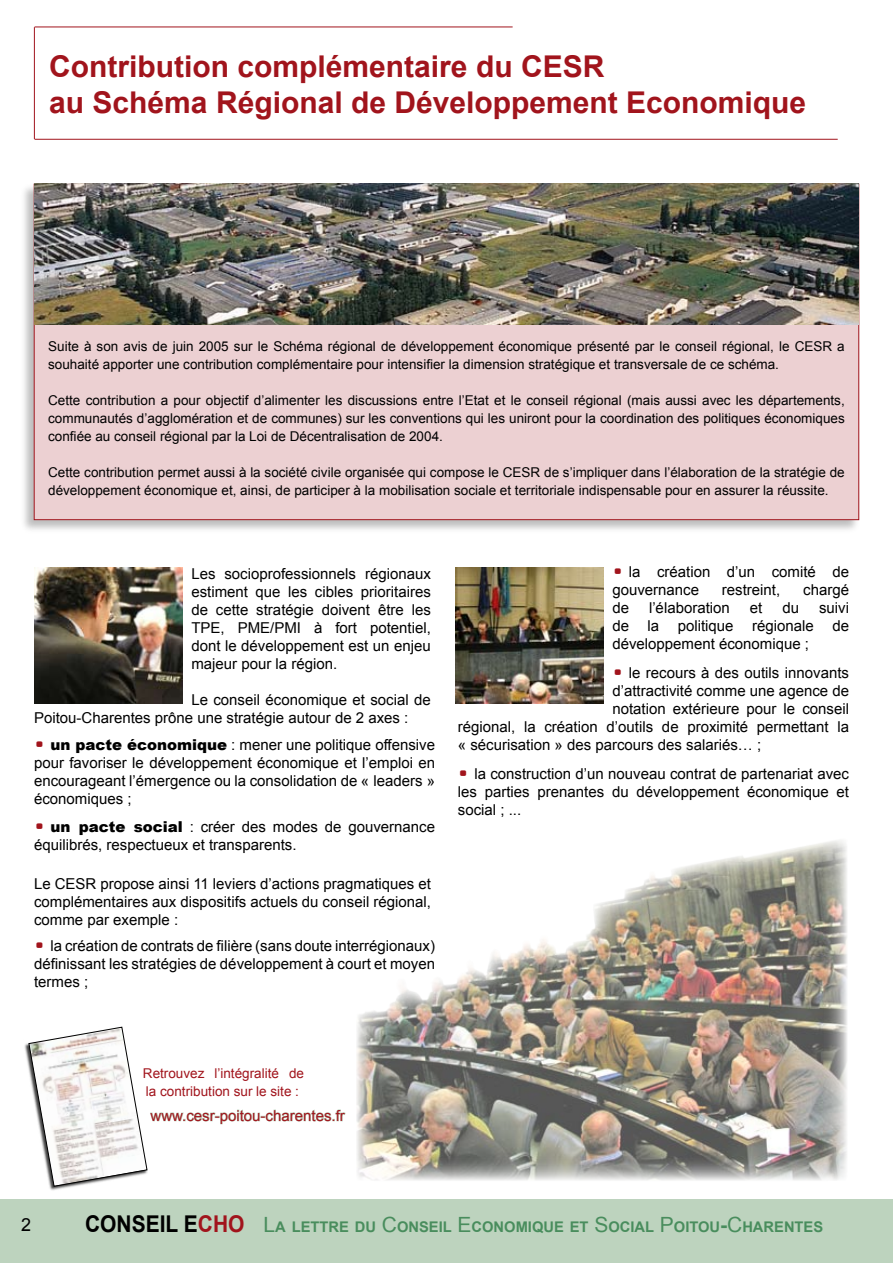
<style>
.page{position:relative;width:893px;height:1263px;background:#fff}
.page>*{position:absolute;margin:0;border:0;box-sizing:border-box;transform-origin:0 0}
.t1{font:700 30px/36px "Arial";color:#a1141c}
.t2{font:15px/18px "Arial";color:#000;text-align:justify}
.t3{font:15px "Arial";color:#a1141c}
.t4{font:700 14.7px "Arial";color:#498d5d}
.t5{font:13.5px/18px "Arial";color:#000}
.t6{font:13.5px/18px "Arial";color:#a1141c}
.s1{font-family:"OCRA Std";color:#a1141c}
.s2{font-weight:900}
.s3{font-size:23.1px;color:#000}
.s4{font-size:23.1px;color:#a1141c}
.s5{font-weight:400;font-size:21px}
.s6{font-size:21px}
</style>
<div class="page">
<div style="left:0;top:1199px;width:893px;height:64px;background:#bdd3be"></div>
<div style="left:20px;top:182px;width:840px;height:352px;background:#000;opacity:.26"></div>
<div style="left:34px;top:320px;width:825px;height:200px;background:#ecd0d2"></div>
<hr style="left:35px;top:27px;width:478px;height:1px;background:#a1141c">
<hr style="left:34px;top:27px;width:1px;height:112px;background:#a1141c">
<hr style="left:35px;top:139px;width:803px;height:1px;background:#a1141c">
<img style="left:357px;top:840px;width:490px;height:340px">
<img style="left:34px;top:184px;width:825px;height:140px">
<img style="left:34px;top:568px;width:149px;height:136px">
<img style="left:455px;top:568px;width:149px;height:136px">
<div style="left:24px;top:1026px;width:124px;height:165px;background:#000;opacity:.75"></div>
<svg style="left:28px;top:1027px;width:318px;height:160px"></svg>
<h1 class="t1" style="left:49px;top:48px;width:758px">Contribution complémentaire du CESR<br>au Schéma Régional de Développement Economique</h1>
<p class="t5" style="left:48px;top:338px;width:798px">Suite à son avis de juin 2005 sur le Schéma régional de développement économique présenté par le conseil régional, le CESR a souhaité apporter une contribution complémentaire pour intensifier la dimension stratégique et transversale de ce schéma.</p>
<p class="t5" style="left:48px;top:392px;width:798px;text-align:justify">Cette contribution a pour objectif d’alimenter les discussions entre l’Etat et le conseil régional (mais aussi avec les départements, communautés d’agglomération et de communes) sur les conventions qui les uniront pour la coordination des politiques économiques confiée au conseil régional par la Loi de Décentralisation de 2004.</p>
<p class="t5" style="left:48px;top:464px;width:798px">Cette contribution permet aussi à la société civile organisée qui compose le CESR de s’impliquer dans l’élaboration de la stratégie de développement économique et, ainsi, de participer à la mobilisation sociale et territoriale indispensable pour en assurer la réussite.</p>
<p class="t2" style="left:191px;top:565px;width:241px">Les socioprofessionnels régionaux estiment que les cibles prioritaires de cette stratégie doivent être les TPE, PME/PMI à fort potentiel, dont le développement est un enjeu majeur pour la région.</p>
<p class="t2" style="left:34px;top:691px;width:398px;text-indent:157px">Le conseil économique et social de<br>Poitou-Charentes prône une stratégie autour de 2 axes :</p>
<p class="t2" style="left:34px;top:735px;width:403px"><span class="s1">•</span> <span class="s2">un pacte économique</span> : mener une politique offensive pour favoriser le développement économique et l’emploi en encourageant l’émergence ou la consolidation de « leaders » économiques ;</p>
<p class="t2" style="left:34px;top:818px;width:403px"><span class="s1">•</span> <span class="s2">un pacte social</span> : créer des modes de gouvernance équilibrés, respectueux et transparents.</p>
<p class="t2" style="left:34px;top:874px;width:398px">Le CESR propose ainsi 11 leviers d’actions pragmatiques et complémentaires aux dispositifs actuels du conseil régional, comme par exemple :</p>
<p class="t2" style="left:34px;top:937px;width:403px"><span class="s1">•</span> la création de contrats de filière (sans doute interrégionaux) définissant les stratégies de développement à court et moyen termes ;</p>
<p class="t2" style="left:612px;top:563px;width:238px"><span class="s1">•</span> la création d’un comité de gouvernance</p>
<p class="t2" style="left:722px;top:581px;width:60px">restreint,</p>
<p class="t2" style="left:803px;top:581px;width:47px">chargé</p>
<p class="t2" style="left:612px;top:599px;width:18px">de</p>
<p class="t2" style="left:649px;top:599px;width:82px">l’élaboration</p>
<p class="t2" style="left:750px;top:599px;width:14px">et</p>
<p class="t2" style="left:782px;top:599px;width:18px">du</p>
<p class="t2" style="left:612px;top:599px;width:238px;text-indent:207px">suivi de la politique régionale de développement économique ;</p>
<p class="t2" style="left:612px;top:663px;width:238px"><span class="s1">•</span> le recours à des outils innovants</p>
<p class="t2" style="left:612px;top:681px;width:238px">d’attractivité comme une agence de</p>
<p class="t2" style="left:612px;top:699px;width:238px">notation extérieure pour le conseil</p>
<p class="t2" style="left:458px;top:717px;width:393px">régional, la création d’outils de proximité permettant la</p>
<p class="t2" style="left:458px;top:735px;width:305px">« sécurisation » des parcours des salariés… ;</p>
<p class="t2" style="left:458px;top:764px;width:393px"><span class="s1">•</span> la construction d’un nouveau contrat de partenariat avec les parties prenantes du développement économique et social ; ...</p>
<p class="t6" style="left:143px;top:1064px;width:163px">Retrouvez l’intégralité de la contribution sur le site :</p>
<p class="t3" style="left:151px;top:1105px;width:196px">www.cesr-poitou-charentes.fr</p>
<p class="t4" style="left:85px;top:1217px;width:740px"><span class="s3">CONSEIL E</span><span class="s4">CHO</span> <span class="s5">L</span>a lettre du <span class="s5">C</span>onseil <span class="s5">E</span>conomique et <span class="s5">S</span>ocial <span class="s5">P</span>oitou<span class="s6">-</span><span class="s5">C</span>harentes</p>
</div>
